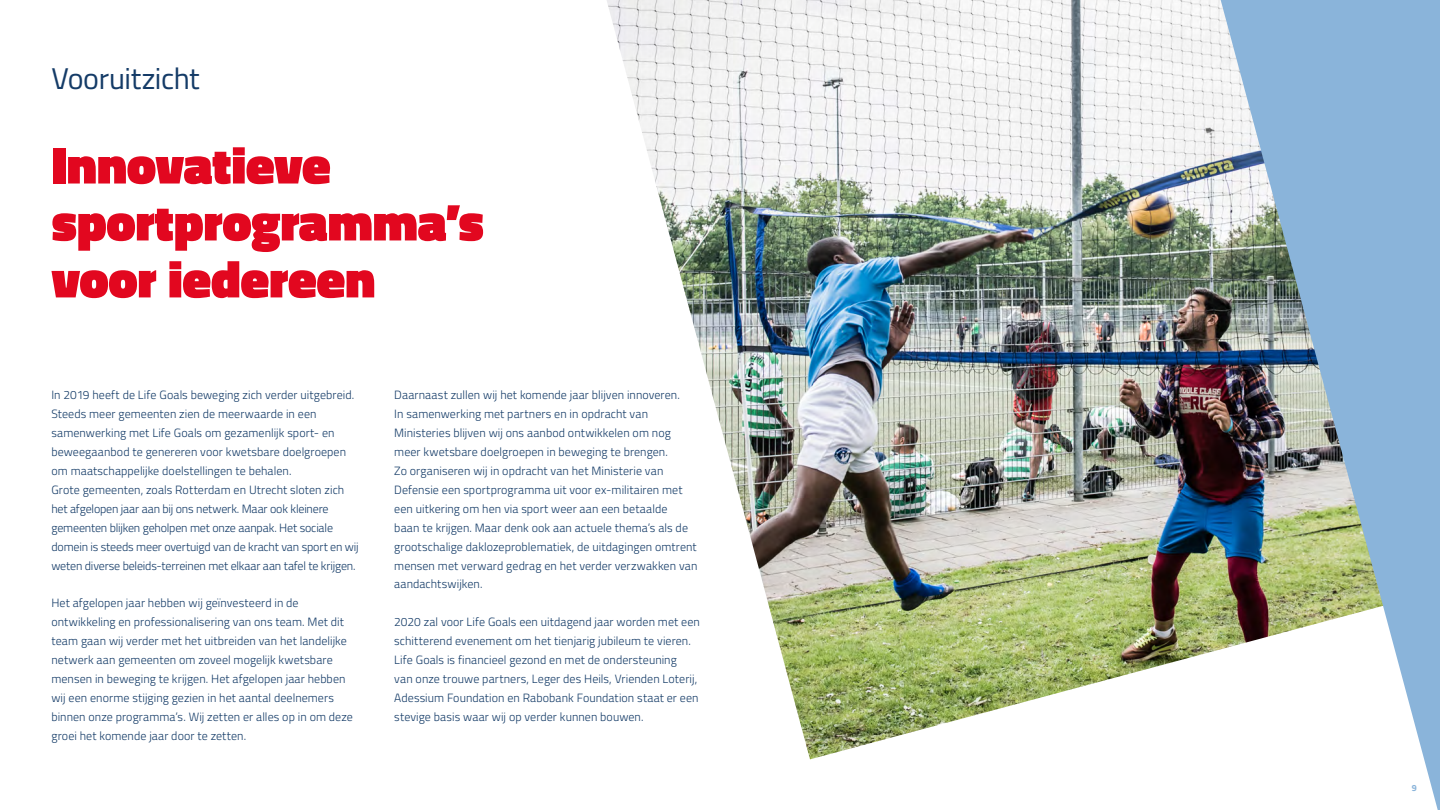
<style>
.page{position:relative;width:1440px;height:810px;background:#fff}
.page>*{position:absolute;margin:0;border:0;box-sizing:border-box;transform-origin:0 0}
.t1{font:900 52.5px/57px "Titillium Web";letter-spacing:-.01em;color:#e2071f}
.t2{font:30px "Titillium Web";letter-spacing:-.015em;color:#143b67}
.t3{font:300 12px/19px "Titillium Web";letter-spacing:.005em;color:#143b67}
.t4{font:700 9px "Titillium Web";color:#8ab4da}
</style>
<div class="page">
<img style="left:607px;top:0;width:614px;height:759px">
<img style="left:1221px;top:0;width:219px;height:810px">
<h2 class="t2" style="left:51px;top:56px;width:150px">Vooruitzicht</h2>
<h1 class="t1" style="left:51px;top:137px;width:434px">Innovatieve sportprogramma’s voor iedereen</h1>
<p class="t3" style="left:51px;top:384px;width:309px">In 2019 heeft de Life Goals beweging zich verder uitgebreid.<br>Steeds meer gemeenten zien de meerwaarde in een samenwerking met Life Goals om gezamenlijk sport- en beweegaanbod te genereren voor kwetsbare doelgroepen om maatschappelijke doelstellingen te behalen.<br>Grote gemeenten, zoals Rotterdam en Utrecht sloten zich het afgelopen jaar aan bij ons netwerk. Maar ook kleinere gemeenten blijken geholpen met onze aanpak. Het sociale domein is steeds meer overtuigd van de kracht van sport en wij weten diverse beleids-terreinen met elkaar aan tafel te krijgen.</p>
<p class="t3" style="left:51px;top:593px;width:303px">Het afgelopen jaar hebben wij geïnvesteerd in de ontwikkeling en professionalisering van ons team. Met dit team gaan wij verder met het uitbreiden van het landelijke netwerk aan gemeenten om zoveel mogelijk kwetsbare mensen in beweging te krijgen. Het afgelopen jaar hebben wij een enorme stijging gezien in het aantal deelnemers binnen onze programma’s. Wij zetten er alles op in om deze groei het komende jaar door te zetten.</p>
<p class="t3" style="left:394px;top:384px;width:305px">Daarnaast zullen wij het komende jaar blijven innoveren.<br>In samenwerking met partners en in opdracht van Ministeries blijven wij ons aanbod ontwikkelen om nog meer kwetsbare doelgroepen in beweging te brengen.<br>Zo organiseren wij in opdracht van het Ministerie van Defensie een sportprogramma uit voor ex-militairen met een uitkering om hen via sport weer aan een betaalde<br>baan te krijgen. Maar denk ook aan actuele thema’s als de grootschalige daklozeproblematiek, de uitdagingen omtrent mensen met verward gedrag en het verder verzwakken van aandachtswijken.</p>
<p class="t3" style="left:394px;top:612px;width:307px">2020 zal voor Life Goals een uitdagend jaar worden met een schitterend evenement om het tienjarig jubileum te vieren.<br>Life Goals is financieel gezond en met de ondersteuning<br>van onze trouwe partners, Leger des Heils, Vrienden Loterij, Adessium Foundation en Rabobank Foundation staat er een stevige basis waar wij op verder kunnen bouwen.</p>
<p class="t4" style="left:1412px;top:781px;width:7px">9</p>
</div>
